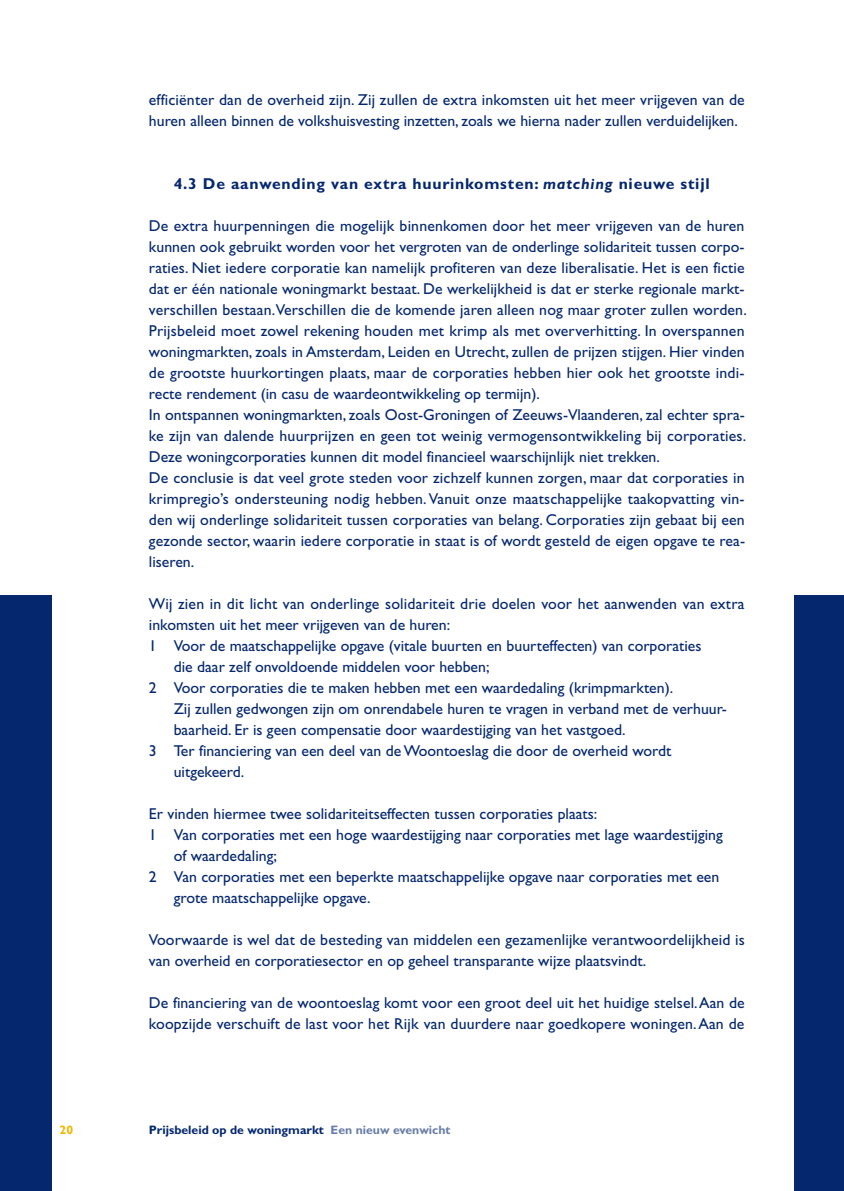
<style>
.page{position:relative;width:844px;height:1191px;background:#fff}
.page>*{position:absolute;margin:0;border:0;box-sizing:border-box;transform-origin:0 0}
.t1{font:15.75px/21px "Gill Sans Std";color:#04276e}
.t2{font:700 15.75px "Gill Sans Std";letter-spacing:.05em;color:#04276e}
.t3{font:700 12.25px "Gill Sans Std";color:#04276e}
.t4{font:700 12.25px "Gill Sans Std";color:#f0b600}
.s1{font-style:italic}
.s2{color:#687da8}
</style>
<div class="page">
<div style="left:0;top:595px;width:51px;height:596px;background:#04276e"></div>
<div style="left:794px;top:595px;width:49px;height:596px;background:#04276e"></div>
<p class="t1" style="left:149px;top:89px;width:597px">efficiënter dan de overheid zijn. Zij zullen de extra inkomsten uit het meer vrijgeven van de huren alleen binnen de volkshuisvesting inzetten, zoals we hierna nader zullen verduidelijken.</p>
<p class="t2" style="left:174px;top:174px;width:537px">4.3 De aanwending van extra huurinkomsten: <span class="s1">matching</span> nieuwe stijl</p>
<p class="t1" style="left:149px;top:215px;width:599px">De extra huurpenningen die mogelijk binnenkomen door het meer vrijgeven van de huren kunnen ook gebruikt worden voor het vergroten van de onderlinge solidariteit tussen corpo&shy;raties. Niet iedere corporatie kan namelijk profiteren van deze liberalisatie. Het is een fictie dat er één nationale woningmarkt bestaat. De werkelijkheid is dat er sterke regionale markt&shy;verschillen bestaan.Verschillen die de komende jaren alleen nog maar groter zullen worden.<br>Prijsbeleid moet zowel rekening houden met krimp als met oververhitting. In overspannen woningmarkten, zoals in Amsterdam, Leiden en Utrecht, zullen de prijzen stijgen. Hier vinden de grootste huurkortingen plaats, maar de corporaties hebben hier ook het grootste indi&shy;recte rendement (in casu de waardeontwikkeling op termijn).<br>In ontspannen woningmarkten, zoals Oost-Groningen of Zeeuws-Vlaanderen, zal echter spra&shy;ke zijn van dalende huurprijzen en geen tot weinig vermogensontwikkeling bij corporaties.<br>Deze woningcorporaties kunnen dit model financieel waarschijnlijk niet trekken.<br>De conclusie is dat veel grote steden voor zichzelf kunnen zorgen, maar dat corporaties in krimpregio’s ondersteuning nodig hebben. Vanuit onze maatschappelijke taakopvatting vin&shy;den wij onderlinge solidariteit tussen corporaties van belang. Corporaties zijn gebaat bij een gezonde sector, waarin iedere corporatie in staat is of wordt gesteld de eigen opgave te rea&shy;liseren.</p>
<p class="t1" style="left:149px;top:593px;width:597px">Wij zien in dit licht van onderlinge solidariteit drie doelen voor het aanwenden van extra</p>
<p class="t1" style="left:149px;top:614px;width:302px">inkomsten uit het meer vrijgeven van de huren:</p>
<p class="t1" style="left:149px;top:635px;width:554px">1 Voor de maatschappelijke opgave (vitale buurten en buurteffecten) van corporaties</p>
<p class="t1" style="left:174px;top:656px;width:317px">die daar zelf onvoldoende middelen voor hebben;</p>
<p class="t1" style="left:149px;top:677px;width:525px">2 Voor corporaties die te maken hebben met een waardedaling (krimpmarkten).</p>
<p class="t1" style="left:174px;top:698px;width:554px">Zij zullen gedwongen zijn om onrendabele huren te vragen in verband met de verhuur-</p>
<p class="t1" style="left:174px;top:719px;width:453px">baarheid. Er is geen compensatie door waardestijging van het vastgoed.</p>
<p class="t1" style="left:149px;top:740px;width:524px">3 Ter financiering van een deel van de Woontoeslag die door de overheid wordt</p>
<p class="t1" style="left:174px;top:761px;width:72px">uitgekeerd.</p>
<p class="t1" style="left:149px;top:803px;width:449px">Er vinden hiermee twee solidariteitseffecten tussen corporaties plaats:</p>
<p class="t1" style="left:149px;top:824px;width:575px">1 Van corporaties met een hoge waardestijging naar corporaties met lage waardestijging</p>
<p class="t1" style="left:174px;top:845px;width:105px">of waardedaling;</p>
<p class="t1" style="left:149px;top:866px;width:571px">2 Van corporaties met een beperkte maatschappelijke opgave naar corporaties met een</p>
<p class="t1" style="left:174px;top:887px;width:198px">grote maatschappelijke opgave.</p>
<p class="t1" style="left:149px;top:929px;width:597px">Voorwaarde is wel dat de besteding van middelen een gezamenlijke verantwoordelijkheid is van overheid en corporatiesector en op geheel transparante wijze plaatsvindt.</p>
<p class="t1" style="left:149px;top:992px;width:597px">De financiering van de woontoeslag komt voor een groot deel uit het huidige stelsel. Aan de koopzijde verschuift de last voor het Rijk van duurdere naar goedkopere woningen. Aan de</p>
<p class="t4" style="left:60px;top:1123px;width:15px">20</p>
<p class="t3" style="left:149px;top:1123px;width:303px">Prijsbeleid op de woningmarkt <span class="s2">Een nieuw evenwicht</span></p>
</div>
